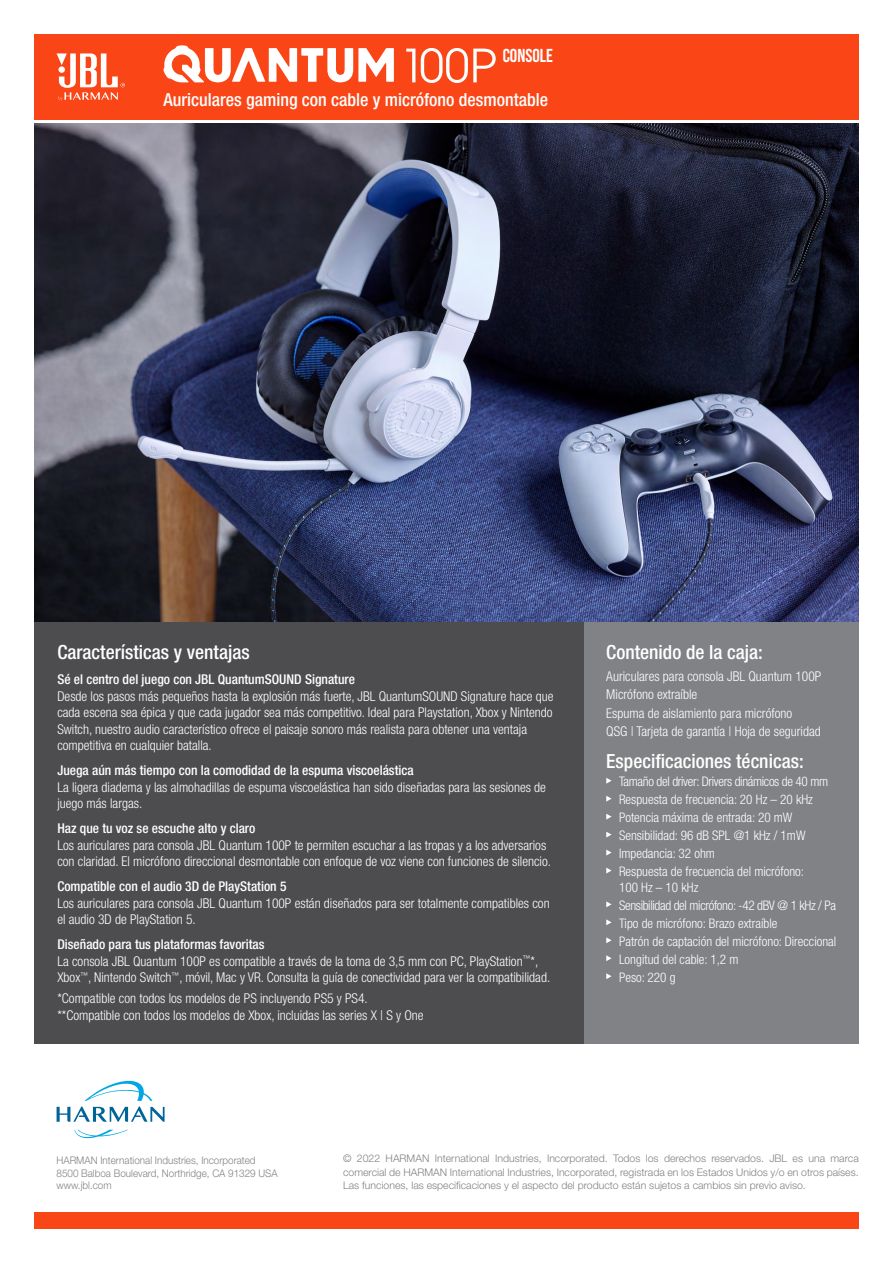
<style>
.page{position:relative;width:893px;height:1263px;background:#fff}
.page>*{position:absolute;margin:0;border:0;box-sizing:border-box;transform-origin:0 0}
.t1{font:50.7px "Avant Gard Goth EF";color:#fff}
.t2{font:500 condensed 19.5px "Helvetica Neue LT Pro";color:#fff}
.t3{font:700 18.75px "Bebas Neue";color:#fff}
.t4{font:500 condensed 18px "Helvetica Neue LT Pro";color:#fff}
.t5{font:300 condensed 13.5px/16.5px "Helvetica Neue LT Pro";color:#fff}
.t6{font:500 condensed 13.5px "Helvetica Neue LT Pro";color:#fff}
.t7{font:300 condensed 13.2px/18px "Helvetica Neue LT Pro";color:#fff}
.t8{font:300 10.5px/13.5px "Helvetica Neue LT Pro";color:#808285;text-align:justify}
.t9{font:300 10.5px/12.6px "Helvetica Neue LT Pro";color:#808285;scale:.94 1}
.s1{font-weight:500}
</style>
<div class="page">
<img style="left:34px;top:123px;width:825px;height:499px">
<div style="left:34px;top:34px;width:825px;height:85px;background:#fa4616"></div>
<div style="left:34px;top:1213px;width:825px;height:16px;background:#fa4616"></div>
<svg style="left:57px;top:53px;width:68px;height:48px"></svg>
<svg style="left:74px;top:1130px;width:54px;height:8px"></svg>
<svg style="left:57px;top:1080px;width:108px;height:42px"></svg>
<div style="left:584px;top:622px;width:275px;height:421px;background:#808285"></div>
<svg style="left:606px;top:778px;width:6px;height:6px"></svg>
<svg style="left:606px;top:796px;width:6px;height:6px"></svg>
<svg style="left:606px;top:814px;width:6px;height:6px"></svg>
<svg style="left:606px;top:832px;width:6px;height:5px"></svg>
<svg style="left:606px;top:850px;width:6px;height:5px"></svg>
<svg style="left:606px;top:867px;width:6px;height:6px"></svg>
<svg style="left:606px;top:901px;width:6px;height:6px"></svg>
<svg style="left:606px;top:919px;width:6px;height:6px"></svg>
<svg style="left:606px;top:937px;width:6px;height:6px"></svg>
<svg style="left:606px;top:955px;width:6px;height:6px"></svg>
<svg style="left:606px;top:973px;width:6px;height:6px"></svg>
<div style="left:34px;top:622px;width:550px;height:421px;background:#4d4d4f"></div>
<svg style="left:163px;top:45px;width:231px;height:37px"></svg>
<h1 class="t1" style="left:400px;top:36px;width:99px">100P</h1>
<h3 class="t3" style="left:503px;top:45px;width:52px">CONSOLE</h3>
<h3 class="t4" style="left:163px;top:89px;width:386px">Auriculares gaming con cable y micrófono desmontable</h3>
<h2 class="t2" style="left:57px;top:641px;width:194px">Características y ventajas</h2>
<p class="t6" style="left:57px;top:672px;width:299px">Sé el centro del juego con JBL QuantumSOUND Signature</p>
<p class="t5" style="left:57px;top:688px;width:498px">Desde los pasos más pequeños hasta la explosión más fuerte, JBL QuantumSOUND Signature hace que cada escena sea épica y que cada jugador sea más competitivo. Ideal para Playstation, Xbox y Nintendo Switch, nuestro audio característico ofrece el paisaje sonoro más realista para obtener una ventaja competitiva en cualquier batalla.</p>
<p class="t6" style="left:57px;top:762px;width:358px">Juega aún más tiempo con la comodidad de la espuma viscoelástica</p>
<p class="t5" style="left:57px;top:779px;width:490px">La ligera diadema y las almohadillas de espuma viscoelástica han sido diseñadas para las sesiones de juego más largas.</p>
<p class="t6" style="left:57px;top:820px;width:200px">Haz que tu voz se escuche alto y claro</p>
<p class="t5" style="left:57px;top:837px;width:495px">Los auriculares para consola JBL Quantum 100P te permiten escuchar a las tropas y a los adversarios con claridad. El micrófono direccional desmontable con enfoque de voz viene con funciones de silencio.</p>
<p class="t6" style="left:57px;top:878px;width:231px">Compatible con el audio 3D de PlayStation 5</p>
<p class="t5" style="left:57px;top:895px;width:494px">Los auriculares para consola JBL Quantum 100P están diseñados para ser totalmente compatibles con el audio 3D de PlayStation 5.</p>
<p class="t5" style="left:57px;top:936px;width:494px"><span class="s1">Diseñado para tus plataformas favoritas<br></span>La consola JBL Quantum 100P es compatible a través de la toma de 3,5 mm con PC, PlayStation<sup>™</sup>*,<br>Xbox<sup>™</sup>, Nintendo Switch<sup>™</sup>, móvil, Mac y VR. Consulta la guía de conectividad para ver la compatibilidad.</p>
<p class="t5" style="left:57px;top:990px;width:368px">*Compatible con todos los modelos de PS incluyendo PS5 y PS4. **Compatible con todos los modelos de Xbox, incluidas las series X | S y One</p>
<h2 class="t2" style="left:606px;top:640px;width:158px">Contenido de la caja:</h2>
<p class="t5" style="left:606px;top:667px;width:217px;line-height:18.3px">Auriculares para consola JBL Quantum 100P Micrófono extraíble<br>Espuma de aislamiento para micrófono<br>QSG | Tarjeta de garantía | Hoja de seguridad</p>
<h2 class="t2" style="left:606px;top:749px;width:199px">Especificaciones técnicas:</h2>
<p class="t7" style="left:619px;top:772px;width:211px">Tamaño del driver: Drivers dinámicos de 40 mm Respuesta de frecuencia: 20 Hz – 20 kHz Potencia máxima de entrada: 20 mW Sensibilidad: 96 dB SPL @1 kHz / 1mW Impedancia: 32 ohm<br>Respuesta de frecuencia del micrófono:</p>
<p class="t7" style="left:619px;top:878px;width:219px">100 Hz – 10 kHz<br>Sensibilidad del micrófono: -42 dBV @ 1 kHz / Pa<br>Tipo de micrófono: Brazo extraíble<br>Patrón de captación del micrófono: Direccional<br>Longitud del cable: 1,2 m<br>Peso: 220 g</p>
<p class="t9" style="left:57px;top:1154px;width:237px">HARMAN International Industries, Incorporated<br>8500 Balboa Boulevard, Northridge, CA 91329 USA www.jbl.com</p>
<p class="t8" style="left:343px;top:1151px;width:517px">© 2022 HARMAN International Industries, Incorporated. Todos los derechos reservados. JBL es una marca comercial de HARMAN International Industries, Incorporated, registrada en los Estados Unidos y/o en otros países.<br>Las funciones, las especificaciones y el aspecto del producto están sujetos a cambios sin previo aviso.</p>
</div>
